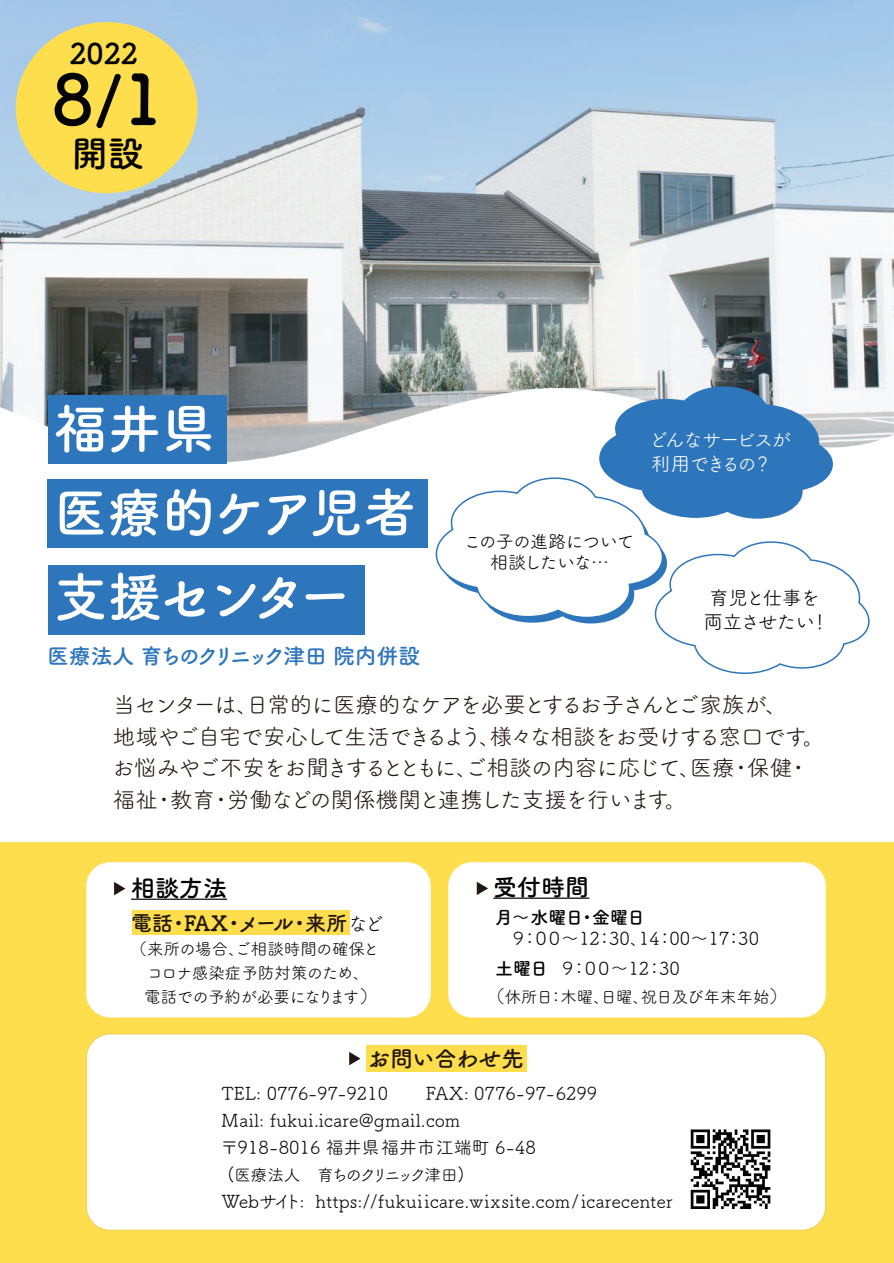
<style>
.page{position:relative;width:894px;height:1263px;background:#fff}
.page>*{position:absolute;margin:0;border:0;box-sizing:border-box;transform-origin:0 0}
.t1{font:69px "Tsuku B Rd Gothic Std B";color:#030303}
.t2{font:54px/84px "Tsuku B Rd Gothic Std B";letter-spacing:-.03em;color:#fff}
.t3{font:36px "Tsuku B Rd Gothic Std B";color:#030303}
.t4{font:28.5px "Tsuku B Rd Gothic Std B";color:#030303}
.t5{font:24px "Tsuku B Rd Gothic Std B";color:#030303}
.t6{font:22.5px/31.5px "Tsuku A Rd Gothic Std R";letter-spacing:-.06em;color:#221713}
.t7{font:22.5px "Tsuku B Rd Gothic Std B";letter-spacing:-.005em;color:#221713}
.t8{font:21.75px "Tsuku B Rd Gothic Std B";letter-spacing:-.12em;color:#2e76bc}
.t9{font:21px "Tsuku B Rd Gothic Std B";letter-spacing:-.06em;color:#221713}
.t10{font:19.5px/23.4px "Tsuku A Rd Gothic Std R";letter-spacing:-.09em;color:#fff}
.t11{font:19.5px/23.4px "Tsuku A Rd Gothic Std R";letter-spacing:-.07em;color:#030303}
.t12{font:18px/27px "Tsuku B Rd Gothic Std R";color:#030303}
.t13{font:18px/21.6px "Tsuku A Rd Gothic Std R";letter-spacing:-.05em;color:#030303;text-align:center}
.t14{font:18px "Tsuku B Rd Gothic Std B";letter-spacing:-.03em;color:#030303}
.t15{font:16.5px/24px "Tsuku A Rd Gothic Std R";letter-spacing:-.04em;color:#030303}
.t16{font:16.5px "Tsuku B Rd Gothic Std R";color:#030303}
.t17{font:16.5px "Tsuku B Rd Gothic Std R";letter-spacing:-.125em;color:#030303}
.s1{font-size:64.5px}
.s2{font-family:"Tsuku A Rd Gothic Std R";font-size:19.5px;color:#030303}
.s3{font-size:18px}
.s4{font-family:"Tsuku B Rd Gothic Std B"}
</style>
<div class="page">
<div style="left:0;top:842px;width:893px;height:421px;background:#ffde4e"></div>
<img style="left:0;top:0;width:893px;height:462px">
<div style="left:48px;top:395px;width:178px;height:69px;background:#2e76bc"></div>
<div style="left:48px;top:479px;width:379px;height:69px;background:#2e76bc"></div>
<div style="left:48px;top:565px;width:316px;height:69px;background:#2e76bc"></div>
<div style="left:16px;top:22px;width:181px;height:171px;background:#ffde4e;border-radius:50%"></div>
<svg style="left:434px;top:386px;width:437px;height:288px"></svg>
<div style="left:86px;top:862px;width:344px;height:156px;background:#fff;border-radius:24px"></div>
<svg style="left:114px;top:882px;width:11px;height:13px"></svg>
<div style="left:132px;top:910px;width:217px;height:25px;background:#ffde4e"></div>
<hr style="left:131px;top:899px;width:96px;height:1px;background:#030303">
<div style="left:448px;top:862px;width:377px;height:156px;background:#fff;border-radius:24px"></div>
<svg style="left:476px;top:882px;width:12px;height:13px"></svg>
<hr style="left:493px;top:898px;width:96px;height:1px;background:#030303">
<div style="left:86px;top:1034px;width:739px;height:196px;background:#fff;border-radius:24px"></div>
<div style="left:85px;top:1033px;width:741px;height:198px;border:2px solid #f1d556;border-radius:24px"></div>
<div style="left:366px;top:1045px;width:161px;height:27px;background:#ffde4e"></div>
<svg style="left:349px;top:1052px;width:11px;height:13px"></svg>
<svg style="left:690px;top:1129px;width:80px;height:80px"></svg>
<h3 class="t4" style="left:69px;top:31px;width:70px">2022</h3>
<h1 class="t1" style="left:52px;top:45px;width:113px">8<span class="s1">/</span>1</h1>
<h3 class="t3" style="left:72px;top:125px;width:73px">開設</h3>
<h2 class="t2" style="left:54px;top:383px;width:365px">福井県<br>医療的ケア児者支援センター</h2>
<p class="t8" style="left:47px;top:639px;width:374px">医療法人 育ちのクリニック津田 院内併設</p>
<p class="t6" style="left:112px;top:688px;width:714px">当センターは、日常的に医療的なケアを必要とするお子さんとご家族が、<br>地域やご自宅で安心して生活できるよう、様々な相談をお受けする窓口です。お悩みやご不安をお聞きするとともに、ご相談の内容に応じて、医療・保健・福祉・教育・労働などの関係機関と連携した支援を行います。</p>
<p class="t10" style="left:648px;top:427px;width:144px">どんなサービスが利用できるの？</p>
<p class="t13" style="left:463px;top:529px;width:172px">この子の進路について相談したいな…</p>
<p class="t11" style="left:703px;top:585px;width:128px">育児と仕事を両立させたい！</p>
<h3 class="t5" style="left:131px;top:869px;width:97px">相談方法</h3>
<p class="t9" style="left:131px;top:906px;width:254px">電話・FAX・メール・来所<span class="s2">など</span></p>
<p class="t15" style="left:144px;top:935px;width:236px;text-indent:-13px">（来所の場合、ご相談時間の確保とコロナ感染症予防対策のため、電話での予約が必要になります<span class="s3">）</span></p>
<h3 class="t5" style="left:493px;top:868px;width:97px">受付時間</h3>
<p class="t14" style="left:495px;top:903px;width:151px">月～水曜日・金曜日</p>
<p class="t12" style="left:495px;top:954px;width:186px"><span class="s4">土曜日</span>９：００～12：30</p>
<p class="t16" style="left:486px;top:984px;width:302px"><span class="s3">（</span>休所日：木曜、日曜、祝日及び年末年始<span class="s3">）</span></p>
<p class="t12" style="left:509px;top:924px;width:251px">９：００～12：30、14：00～17：30</p>
<p class="t7" style="left:368px;top:1041px;width:157px">お問い合わせ先</p>
<p class="t12" style="left:221px;top:1079px;width:168px">TEL: 0776-97-9210</p>
<p class="t12" style="left:220px;top:1079px;width:378px;text-indent:205px">FAX: 0776-97-6299<br>Mail: fukui.icare@gmail.com<br>〒918-8016 福井県福井市江端町 6-48</p>
<p class="t17" style="left:227px;top:1163px;width:239px"><span class="s3">(</span>医療法人　育ちのクリニック津田<span class="s3">)</span></p>
<p class="t12" style="left:221px;top:1187px;width:452px">Webサイト: https://fukuiicare.wixsite.com/ icarecenter</p>
</div>
